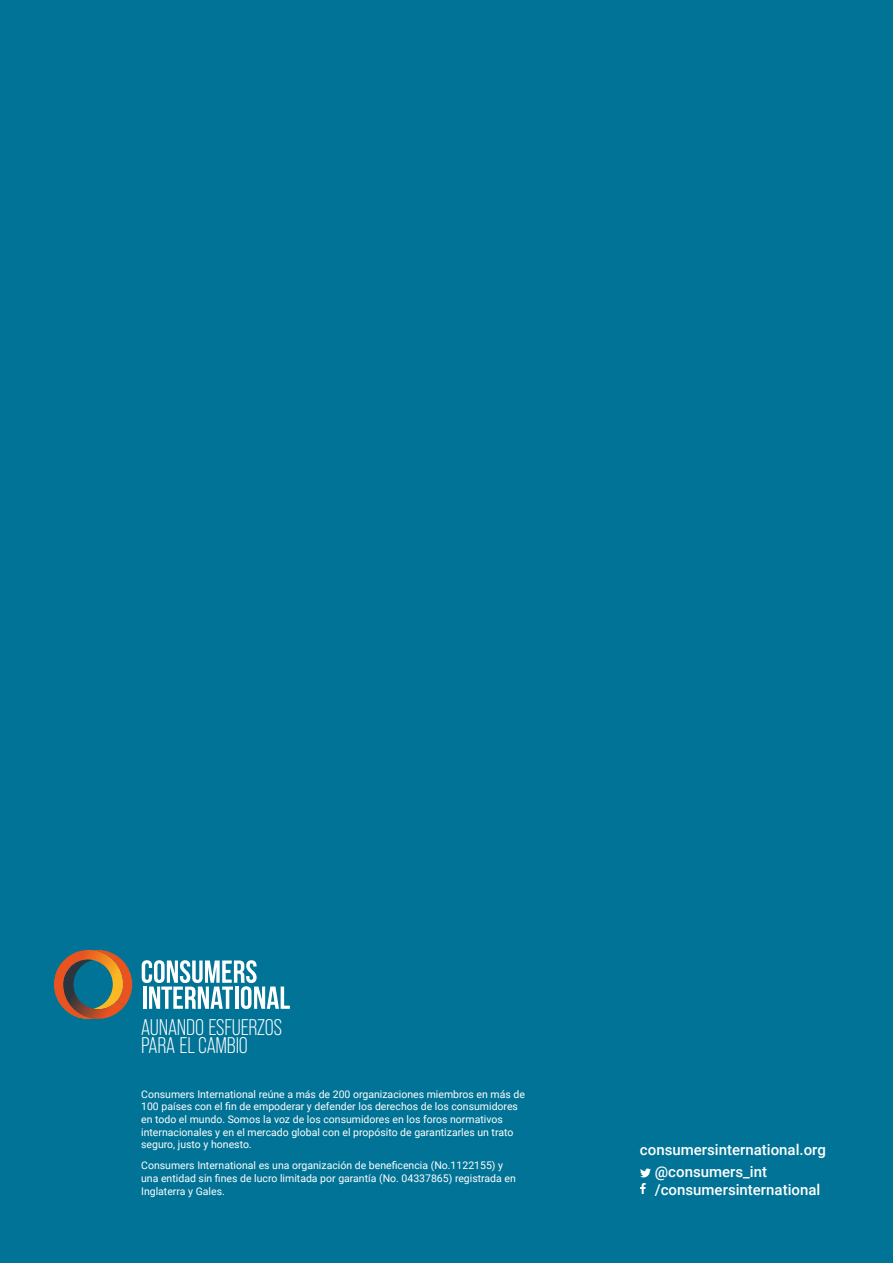
<style>
.page{position:relative;width:893px;height:1263px;background:#007396}
.page>*{position:absolute;margin:0;border:0;box-sizing:border-box;transform-origin:0 0}
.t1{font:22.5px/18.6px "Bebas Neue Pro";letter-spacing:-.01em;color:#fff}
.t2{font:500 15px/22.2px "Roboto";color:#fff}
.t3{font:10.5px/12.6px "Roboto";color:#fff}
</style>
<div class="page">
<svg style="left:640px;top:1168px;width:11px;height:9px"></svg>
<svg style="left:640px;top:1183px;width:6px;height:11px"></svg>
<svg style="left:54px;top:950px;width:78px;height:69px"></svg>
<svg style="left:142px;top:960px;width:148px;height:49px"></svg>
<h1 class="t1" style="left:141px;top:1018px;width:142px">AUNANDO ESFUERZOS<br>PARA EL CAMBIO</h1>
<p class="t3" style="left:141px;top:1087px;width:385px">Consumers International reúne a más de 200 organizaciones miembros en más de 100 países con el fin de empoderar y defender los derechos de los consumidores en todo el mundo. Somos la voz de los consumidores en los foros normativos internacionales y en el mercado global con el propósito de garantizarles un trato seguro, justo y honesto.</p>
<p class="t3" style="left:141px;top:1159px;width:376px">Consumers International es una organización de beneficencia (No.1122155) y una entidad sin fines de lucro limitada por garantía (No. 04337865) registrada en<br>Inglaterra y Gales.</p>
<h2 class="t2" style="left:655px;top:1138px;width:173px;text-indent:-15px">consumersinternational.org @consumers_int</h2>
<h2 class="t2" style="left:655px;top:1178px;width:167px">/consumersinternational</h2>
</div>
